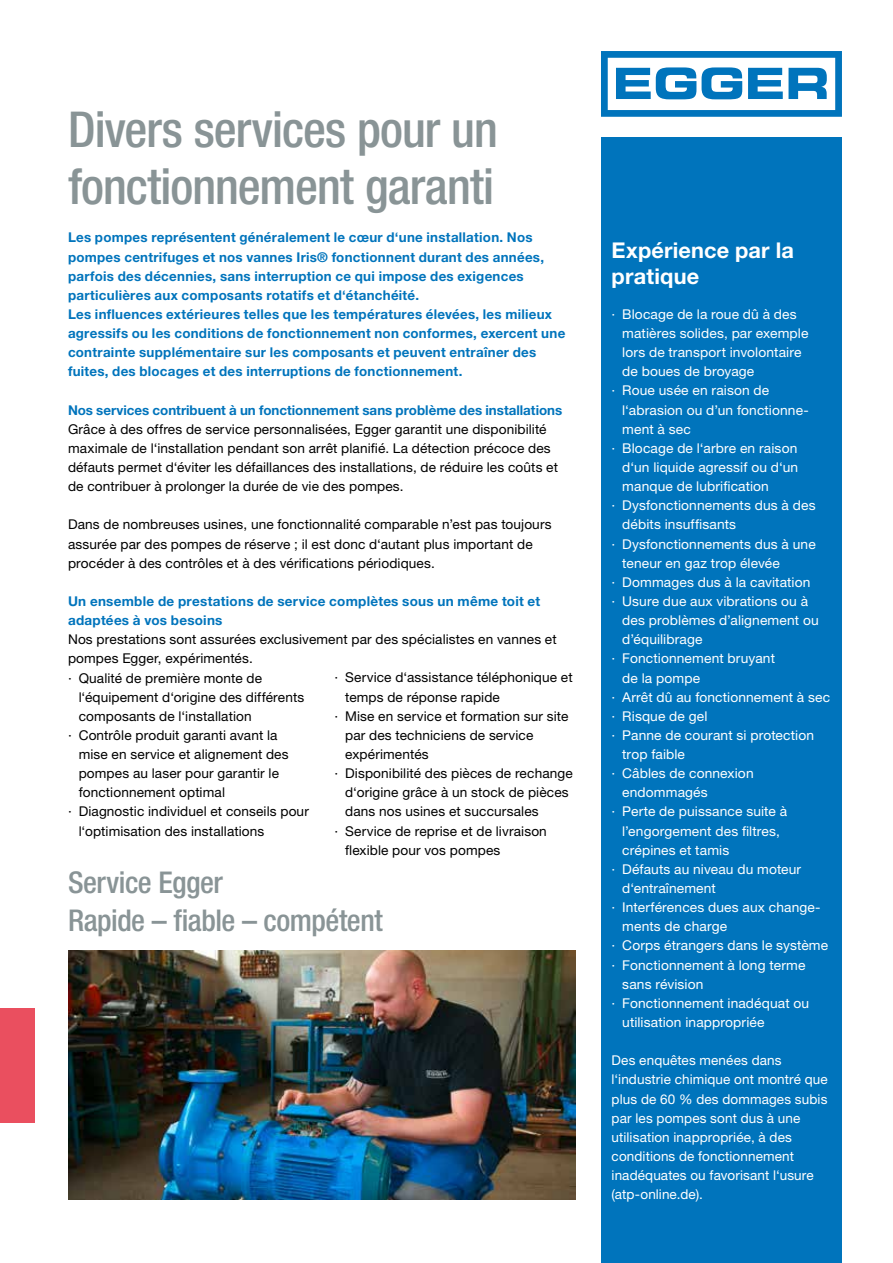
<style>
.page{position:relative;width:893px;height:1263px;background:#fff}
.page>*{position:absolute;margin:0;border:0;box-sizing:border-box;transform-origin:0 0}
.t1{font:500 condensed 49.5px/57.4px "Helvetica Neue LT Pro";letter-spacing:-.02em;color:#899496}
.t2{font:500 condensed 30px/38.2px "Helvetica Neue LT Pro";letter-spacing:-.015em;color:#899496}
.t3{font:700 21.75px/25.5px "Helvetica Neue LT Pro";letter-spacing:.005em;color:#fff}
.t4{font:13.5px/19.2px "Helvetica Neue LT Pro";letter-spacing:.01em;color:#000}
.t5{font:13.5px/19.2px "Helvetica Neue LT Pro";letter-spacing:.01em;color:#fff}
.t6{font:700 13.5px/19.2px "Helvetica Neue LT Pro";letter-spacing:.02em;color:#0074bc}
.t7{font:700 13.5px "Helvetica Neue LT Pro";color:#0074bc}
</style>
<div class="page">
<img style="left:68px;top:950px;width:507px;height:249px">
<div style="left:0;top:1008px;width:34px;height:115px;background:#ea4f5f"></div>
<div style="left:601px;top:138px;width:241px;height:1125px;background:#0074bc"></div>
<svg style="left:601px;top:51px;width:241px;height:66px"></svg>
<h1 class="t1" style="left:68px;top:100px;width:431px">Divers services pour un fonctionnement garanti</h1>
<p class="t6" style="left:68px;top:228px;width:499px">Les pompes représentent généralement le cœur d‘une installation. Nos pompes centrifuges et nos vannes Iris® fonctionnent durant des années, parfois des décennies, sans interruption ce qui impose des exigences particulières aux composants rotatifs et d‘étanchéité.<br>Les influences extérieures telles que les températures élevées, les milieux agressifs ou les conditions de fonctionnement non conformes, exercent une contrainte supplémentaire sur les composants et peuvent entraîner des fuites, des blocages et des interruptions de fonctionnement.</p>
<p class="t7" style="left:68px;top:401px;width:496px">Nos services contribuent à un fonctionnement sans problème des installations</p>
<p class="t4" style="left:68px;top:419px;width:491px">Grâce à des offres de service personnalisées, Egger garantit une disponibilité maximale de l‘installation pendant son arrêt planifié. La détection précoce des défauts permet d‘éviter les défaillances des installations, de réduire les coûts et de contribuer à prolonger la durée de vie des pompes.</p>
<p class="t4" style="left:68px;top:515px;width:485px">Dans de nombreuses usines, une fonctionnalité comparable n’est pas toujours assurée par des pompes de réserve ; il est donc d‘autant plus important de procéder à des contrôles et à des vérifications périodiques.</p>
<p class="t6" style="left:68px;top:591px;width:474px">Un ensemble de prestations de service complètes sous un même toit et adaptées à vos besoins</p>
<p class="t4" style="left:68px;top:630px;width:490px">Nos prestations sont assurées exclusivement par des spécialistes en vannes et</p>
<p class="t4" style="left:68px;top:649px;width:186px">pompes Egger, expérimentés.</p>
<p class="t4" style="left:68px;top:668px;width:195px">· Qualité de première monte de</p>
<p class="t4" style="left:79px;top:687px;width:227px">l‘équipement d‘origine des différents</p>
<p class="t4" style="left:79px;top:706px;width:174px">composants de l‘installation</p>
<p class="t4" style="left:68px;top:725px;width:211px">· Contrôle produit garanti avant la</p>
<p class="t4" style="left:79px;top:744px;width:211px">mise en service et alignement des</p>
<p class="t4" style="left:79px;top:763px;width:202px">pompes au laser pour garantir le</p>
<p class="t4" style="left:79px;top:783px;width:148px">fonctionnement optimal</p>
<p class="t4" style="left:68px;top:802px;width:242px">· Diagnostic individuel et conseils pour</p>
<p class="t4" style="left:79px;top:821px;width:187px">l‘optimisation des installations</p>
<p class="t4" style="left:335px;top:668px;width:240px">· Service d‘assistance téléphonique et</p>
<p class="t4" style="left:345px;top:687px;width:156px">temps de réponse rapide</p>
<p class="t4" style="left:335px;top:706px;width:235px">· Mise en service et formation sur site</p>
<p class="t4" style="left:345px;top:725px;width:190px">par des techniciens de service</p>
<p class="t4" style="left:345px;top:744px;width:85px">expérimentés</p>
<p class="t4" style="left:335px;top:763px;width:240px">· Disponibilité des pièces de rechange</p>
<p class="t4" style="left:345px;top:783px;width:225px">d‘origine grâce à un stock de pièces</p>
<p class="t4" style="left:345px;top:802px;width:195px">dans nos usines et succursales</p>
<p class="t4" style="left:335px;top:821px;width:214px">· Service de reprise et de livraison</p>
<p class="t4" style="left:345px;top:840px;width:157px">flexible pour vos pompes</p>
<h2 class="t2" style="left:68px;top:863px;width:316px">Service Egger<br>Rapide – fiable – compétent</h2>
<h3 class="t3" style="left:612px;top:237px;width:184px">Expérience par la pratique</h3>
<p class="t5" style="left:612px;top:304px;width:187px">· Blocage de la roue dû à des</p>
<p class="t5" style="left:622px;top:323px;width:188px">matières solides, par exemple</p>
<p class="t5" style="left:622px;top:343px;width:181px">lors de transport involontaire</p>
<p class="t5" style="left:622px;top:362px;width:134px">de boues de broyage</p>
<p class="t5" style="left:612px;top:381px;width:159px">· Roue usée en raison de</p>
<p class="t5" style="left:622px;top:400px;width:188px">l‘abrasion ou d’un fonctionne-</p>
<p class="t5" style="left:622px;top:419px;width:70px">ment à sec</p>
<p class="t5" style="left:612px;top:438px;width:187px">· Blocage de l‘arbre en raison</p>
<p class="t5" style="left:622px;top:457px;width:177px">d‘un liquide agressif ou d‘un</p>
<p class="t5" style="left:622px;top:477px;width:148px">manque de lubrification</p>
<p class="t5" style="left:612px;top:496px;width:205px">· Dysfonctionnements dus à des</p>
<p class="t5" style="left:622px;top:515px;width:115px">débits insuffisants</p>
<p class="t5" style="left:612px;top:534px;width:206px">· Dysfonctionnements dus à une</p>
<p class="t5" style="left:622px;top:553px;width:159px">teneur en gaz trop élevée</p>
<p class="t5" style="left:612px;top:572px;width:200px">· Dommages dus à la cavitation</p>
<p class="t5" style="left:612px;top:591px;width:198px">· Usure due aux vibrations ou à</p>
<p class="t5" style="left:622px;top:610px;width:198px">des problèmes d’alignement ou</p>
<p class="t5" style="left:622px;top:630px;width:82px">d’équilibrage</p>
<p class="t5" style="left:612px;top:649px;width:165px">· Fonctionnement bruyant</p>
<p class="t5" style="left:622px;top:668px;width:79px">de la pompe</p>
<p class="t5" style="left:612px;top:687px;width:220px">· Arrêt dû au fonctionnement à sec</p>
<p class="t5" style="left:612px;top:706px;width:97px">· Risque de gel</p>
<p class="t5" style="left:612px;top:725px;width:204px">· Panne de courant si protection</p>
<p class="t5" style="left:622px;top:744px;width:64px">trop faible</p>
<p class="t5" style="left:612px;top:764px;width:144px">· Câbles de connexion</p>
<p class="t5" style="left:622px;top:783px;width:87px">endommagés</p>
<p class="t5" style="left:612px;top:802px;width:177px">· Perte de puissance suite à</p>
<p class="t5" style="left:622px;top:821px;width:159px">l’engorgement des filtres,</p>
<p class="t5" style="left:622px;top:840px;width:108px">crépines et tamis</p>
<p class="t5" style="left:612px;top:859px;width:191px">· Défauts au niveau du moteur</p>
<p class="t5" style="left:622px;top:878px;width:95px">d‘entraînement</p>
<p class="t5" style="left:612px;top:897px;width:211px">· Interférences dues aux change-</p>
<p class="t5" style="left:622px;top:917px;width:106px">ments de charge</p>
<p class="t5" style="left:612px;top:936px;width:218px">· Corps étrangers dans le système</p>
<p class="t5" style="left:612px;top:955px;width:195px">· Fonctionnement à long terme</p>
<p class="t5" style="left:622px;top:974px;width:83px">sans révision</p>
<p class="t5" style="left:612px;top:993px;width:199px">· Fonctionnement inadéquat ou</p>
<p class="t5" style="left:622px;top:1012px;width:144px">utilisation inappropriée</p>
<p class="t5" style="left:612px;top:1051px;width:218px">Des enquêtes menées dans l‘industrie chimique ont montré que plus de 60 % des dommages subis par les pompes sont dus à une utilisation inappropriée, à des conditions de fonctionnement inadéquates ou favorisant l‘usure (atp-online.de).</p>
</div>
